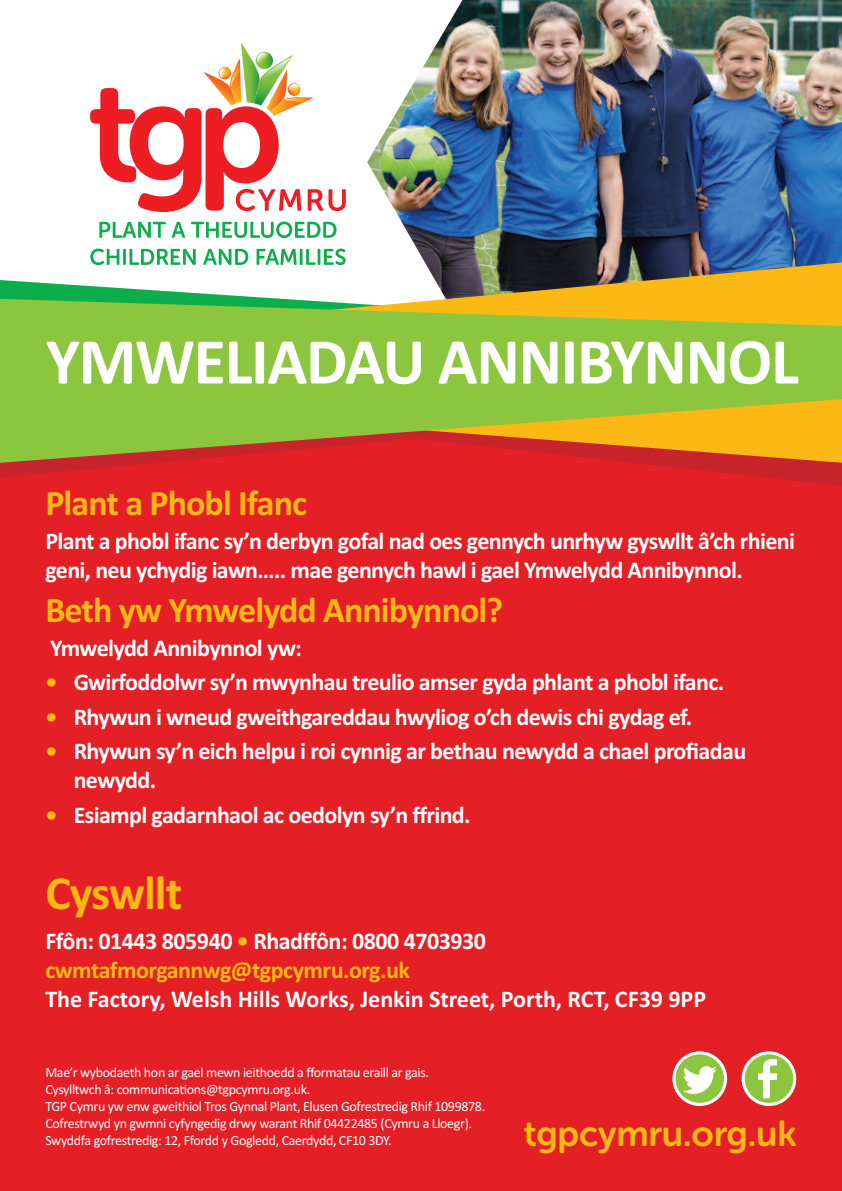
<style>
.page{position:relative;width:842px;height:1191px;background:#fff}
.page>*{position:absolute;margin:0;border:0;box-sizing:border-box;transform-origin:0 0}
.t1{font:700 66px "Calibri";letter-spacing:-.02em;color:#fff}
.t2{font:700 48px "Calibri";letter-spacing:-.02em;color:#fcb814}
.t3{font:700 36px "Calibri";letter-spacing:-.025em;color:#fcb814}
.t4{font:36px "Museo Sans Rounded 700";letter-spacing:-.005em;color:#fcb814}
.t5{font:700 24px/28.8px "Calibri";letter-spacing:-.025em;color:#fff}
.t6{font:700 24px "Calibri";color:#fff}
.t7{font:14px/16.8px "Calibri";letter-spacing:-.025em;color:#fff}
.s1{color:#fcb814}
</style>
<div class="page">
<img style="left:508px;top:0;width:334px;height:261px">
<img style="left:100px;top:0;width:408px;height:261px">
<div style="left:0;top:374px;width:842px;height:817px;background:#e41f25"></div>
<svg style="left:90px;top:43px;width:256px;height:169px"></svg>
<svg style="left:99px;top:222px;width:67px;height:16px"></svg>
<svg style="left:172px;top:222px;width:13px;height:16px"></svg>
<svg style="left:191px;top:221px;width:145px;height:17px"></svg>
<svg style="left:90px;top:248px;width:29px;height:13px"></svg>
<hr style="left:123px;top:249px;width:3px;height:16px;background:#0cae4c">
<svg style="left:129px;top:249px;width:67px;height:12px"></svg>
<svg style="left:203px;top:249px;width:45px;height:12px"></svg>
<svg style="left:257px;top:248px;width:89px;height:13px"></svg>
<div style="left:672px;top:1051px;width:55px;height:55px;border:3px solid #fff;border-radius:50%"></div>
<svg style="left:674px;top:1052px;width:51px;height:52px;background:#c3c282"></svg>
<div style="left:741px;top:1051px;width:55px;height:55px;border:3px solid #fff;border-radius:50%"></div>
<svg style="left:743px;top:1052px;width:52px;height:52px;background:#bcbd74"></svg>
<svg style="left:0;top:464px;width:842px;height:15px"></svg>
<svg style="left:0;top:261px;width:842px;height:37px"></svg>
<svg style="left:0;top:298px;width:842px;height:166px;background:#a3b236"></svg>
<h1 class="t1" style="left:46px;top:322px;width:755px">YMWELIADAU ANNIBYNNOL</h1>
<h3 class="t3" style="left:45px;top:481px;width:263px">Plant a Phobl Ifanc</h3>
<p class="t5" style="left:45px;top:526px;width:751px">Plant a phobl ifanc sy’n derbyn gofal nad oes gennych unrhyw gyswllt â’ch rhieni geni, neu ychydig iawn….. mae gennych hawl i gael Ymwelydd Annibynnol.</p>
<h3 class="t3" style="left:45px;top:588px;width:459px">Beth yw Ymwelydd Annibynnol?</h3>
<p class="t5" style="left:50px;top:633px;width:253px">Ymwelydd Annibynnol yw:</p>
<p class="t5" style="left:45px;top:667px;width:680px"><span class="s1">•</span> Gwirfoddolwr sy’n mwynhau treulio amser gyda phlant a phobl ifanc.</p>
<p class="t5" style="left:45px;top:702px;width:648px"><span class="s1">•</span> Rhywun i wneud gweithgareddau hwyliog o’ch dewis chi gydag ef.</p>
<p class="t5" style="left:74px;top:736px;width:674px;text-indent:-28px"><span class="s1">•</span> Rhywun sy’n eich helpu i roi cynnig ar bethau newydd a chael profiadau newydd.</p>
<p class="t5" style="left:45px;top:800px;width:427px"><span class="s1">•</span> Esiampl gadarnhaol ac oedolyn sy’n ffrind.</p>
<h2 class="t2" style="left:45px;top:864px;width:138px">Cyswllt</h2>
<p class="t5" style="left:45px;top:926px;width:442px">Ffôn: 01443 805940 <span class="s1">•</span> Rhadffôn: 0800 4703930 <span class="s1">cwmtafmorgannwg@tgpcymru.org.uk</span></p>
<p class="t6" style="left:45px;top:984px;width:662px">The Factory, Welsh Hills Works, Jenkin Street, Porth, RCT, CF39 9PP</p>
<p class="t7" style="left:45px;top:1064px;width:441px">Mae’r wybodaeth hon ar gael mewn ieithoedd a fformatau eraill ar gais.<br>Cysylltwch â: communications@tgpcymru.org.uk.<br>TGP Cymru yw enw gweithiol Tros Gynnal Plant, Elusen Gofrestredig Rhif 1099878.<br>Cofrestrwyd yn gwmni cyfyngedig drwy warant Rhif 04422485 (Cymru a Lloegr).<br>Swyddfa gofrestredig: 12, Ffordd y Gogledd, Caerdydd, CF10 3DY.</p>
<h3 class="t4" style="left:524px;top:1120px;width:275px">tgpcymru.org.uk</h3>
</div>
